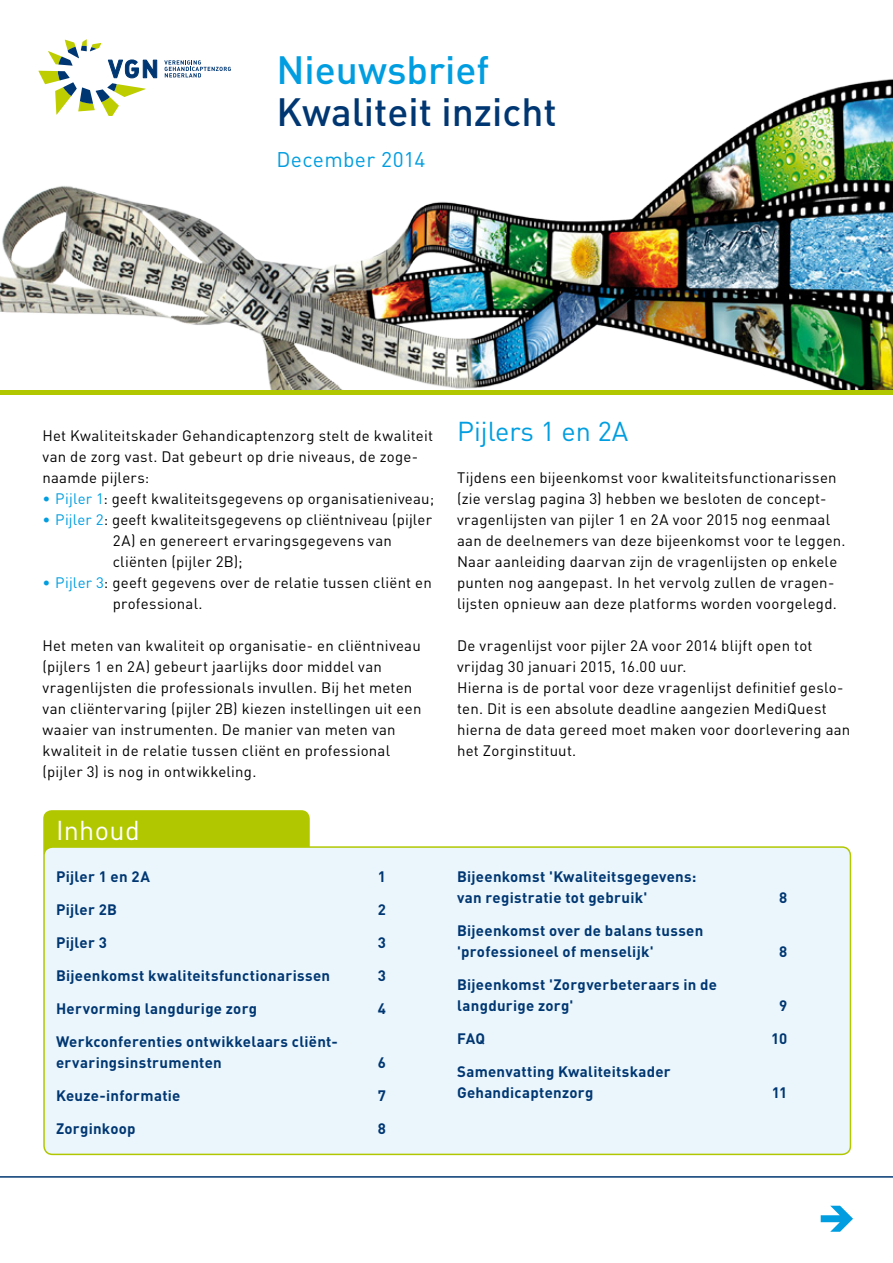
<style>
.page{position:relative;width:893px;height:1263px;background:#fff}
.page>*{position:absolute;margin:0;border:0;box-sizing:border-box;transform-origin:0 0}
.t1{font:500 39px "DIN";color:#003772}
.t2{font:500 39px "DIN";color:#009ee0}
.t3{font:27px "DIN";color:#009ee0}
.t4{font:27px "DIN";letter-spacing:.015em;color:#fff}
.t5{font:21px "DIN";letter-spacing:.015em;color:#009ee0}
.t6{font:15px/21px "DIN";letter-spacing:.015em;color:#000}
.t7{font:700 15px/21px "DIN";letter-spacing:.02em;color:#003772}
.s1{color:#009ee0}
</style>
<div class="page">
<svg style="left:821px;top:1206px;width:32px;height:26px"></svg>
<div style="left:43px;top:810px;width:267px;height:50px;background:#b1c800;border-radius:9px"></div>
<div style="left:44px;top:847px;width:806px;height:307px;background:#ebf6fc;border-radius:9px"></div>
<div style="left:43px;top:846px;width:808px;height:309px;border:2px solid #b1c800;border-radius:9px"></div>
<img style="left:0;top:60px;width:893px;height:330px">
<svg style="left:164px;top:60px;width:67px;height:17px"></svg>
<svg style="left:39px;top:39px;width:118px;height:76px"></svg>
<hr style="left:0;top:390px;width:893px;height:4px;background:#b1c800">
<hr style="left:0;top:1176px;width:893px;height:2px;background:#003772">
<h1 class="t2" style="left:276px;top:45px;width:214px">Nieuwsbrief</h1>
<h1 class="t1" style="left:276px;top:87px;width:282px">Kwaliteit inzicht</h1>
<h3 class="t5" style="left:276px;top:146px;width:150px">December 2014</h3>
<p class="t6" style="left:43px;top:425px;width:392px">Het Kwaliteitskader Gehandicaptenzorg stelt de kwaliteit van de zorg vast. Dat gebeurt op drie niveaus, de zoge&shy;naamde pijlers:</p>
<p class="t6" style="left:43px;top:488px;width:393px"><span class="s1">• Pijler 1</span>: geeft kwaliteitsgegevens op organisatieniveau;</p>
<p class="t6" style="left:113px;top:509px;width:321px;text-indent:-70px"><span class="s1">• Pijler 2</span>: geeft kwaliteitsgegevens op cliëntniveau (pijler<br>2A) en genereert ervaringsgegevens van cliënten (pijler 2B);</p>
<p class="t6" style="left:113px;top:572px;width:321px;text-indent:-70px"><span class="s1">• Pijler 3</span>: geeft gegevens over de relatie tussen cliënt en professional.</p>
<p class="t6" style="left:43px;top:635px;width:380px">Het meten van kwaliteit op organisatie- en cliëntniveau (pijlers 1 en 2A) gebeurt jaarlijks door middel van vragenlijsten die professionals invullen. Bij het meten van cliëntervaring (pijler 2B) kiezen instellingen uit een waaier van instrumenten. De manier van meten van kwaliteit in de relatie tussen cliënt en professional (pijler 3) is nog in ontwikkeling.</p>
<h2 class="t4" style="left:56px;top:813px;width:85px">Inhoud</h2>
<p class="t7" style="left:56px;top:865px;width:95px">Pijler 1 en 2A</p>
<p class="t7" style="left:378px;top:865px;width:10px">1</p>
<p class="t7" style="left:56px;top:898px;width:62px">Pijler 2B</p>
<p class="t7" style="left:378px;top:898px;width:10px">2</p>
<p class="t7" style="left:56px;top:931px;width:52px">Pijler 3</p>
<p class="t7" style="left:378px;top:931px;width:10px">3</p>
<p class="t7" style="left:56px;top:964px;width:276px">Bijeenkomst kwaliteitsfunctionarissen</p>
<p class="t7" style="left:378px;top:964px;width:10px">3</p>
<p class="t7" style="left:56px;top:997px;width:203px">Hervorming langdurige zorg</p>
<p class="t7" style="left:378px;top:997px;width:10px">4</p>
<p class="t7" style="left:56px;top:1030px;width:283px">Werkconferenties ontwikkelaars cliënt&shy;ervaringsinstrumenten</p>
<p class="t7" style="left:378px;top:1051px;width:10px">6</p>
<p class="t7" style="left:56px;top:1084px;width:126px">Keuze-informatie</p>
<p class="t7" style="left:378px;top:1084px;width:10px">7</p>
<p class="t7" style="left:56px;top:1117px;width:81px">Zorginkoop</p>
<p class="t7" style="left:378px;top:1117px;width:10px">8</p>
<h2 class="t3" style="left:457px;top:414px;width:173px">Pijlers 1 en 2A</h2>
<p class="t6" style="left:457px;top:467px;width:390px">Tijdens een bijeenkomst voor kwaliteitsfunctionarissen (zie verslag pagina 3) hebben we besloten de concept&shy;vragenlijsten van pijler 1 en 2A voor 2015 nog eenmaal aan de deelnemers van deze bijeenkomst voor te leggen.<br>Naar aanleiding daarvan zijn de vragenlijsten op enkele punten nog aangepast. In het vervolg zullen de vragen&shy;lijsten opnieuw aan deze platforms worden voorgelegd.</p>
<p class="t6" style="left:457px;top:635px;width:395px">De vragenlijst voor pijler 2A voor 2014 blijft open tot vrijdag 30 januari 2015, 16.00 uur.<br>Hierna is de portal voor deze vragenlijst definitief geslo&shy;ten. Dit is een absolute deadline aangezien MediQuest hierna de data gereed moet maken voor doorlevering aan het Zorginstituut.</p>
<p class="t7" style="left:457px;top:865px;width:241px">Bijeenkomst 'Kwaliteitsgegevens: van registratie tot gebruik'</p>
<p class="t7" style="left:457px;top:919px;width:248px">Bijeenkomst over de balans tussen 'professioneel of menselijk'</p>
<p class="t7" style="left:457px;top:973px;width:261px">Bijeenkomst 'Zorgverbeteraars in de langdurige zorg'</p>
<p class="t7" style="left:779px;top:886px;width:10px">8</p>
<p class="t7" style="left:779px;top:940px;width:10px">8</p>
<p class="t7" style="left:779px;top:994px;width:10px">9</p>
<p class="t7" style="left:457px;top:1027px;width:29px">FAQ</p>
<p class="t7" style="left:771px;top:1027px;width:18px">10</p>
<p class="t7" style="left:457px;top:1060px;width:215px">Samenvatting Kwaliteitskader<br>Gehandicaptenzorg</p>
<p class="t7" style="left:772px;top:1081px;width:17px">11</p>
</div>
